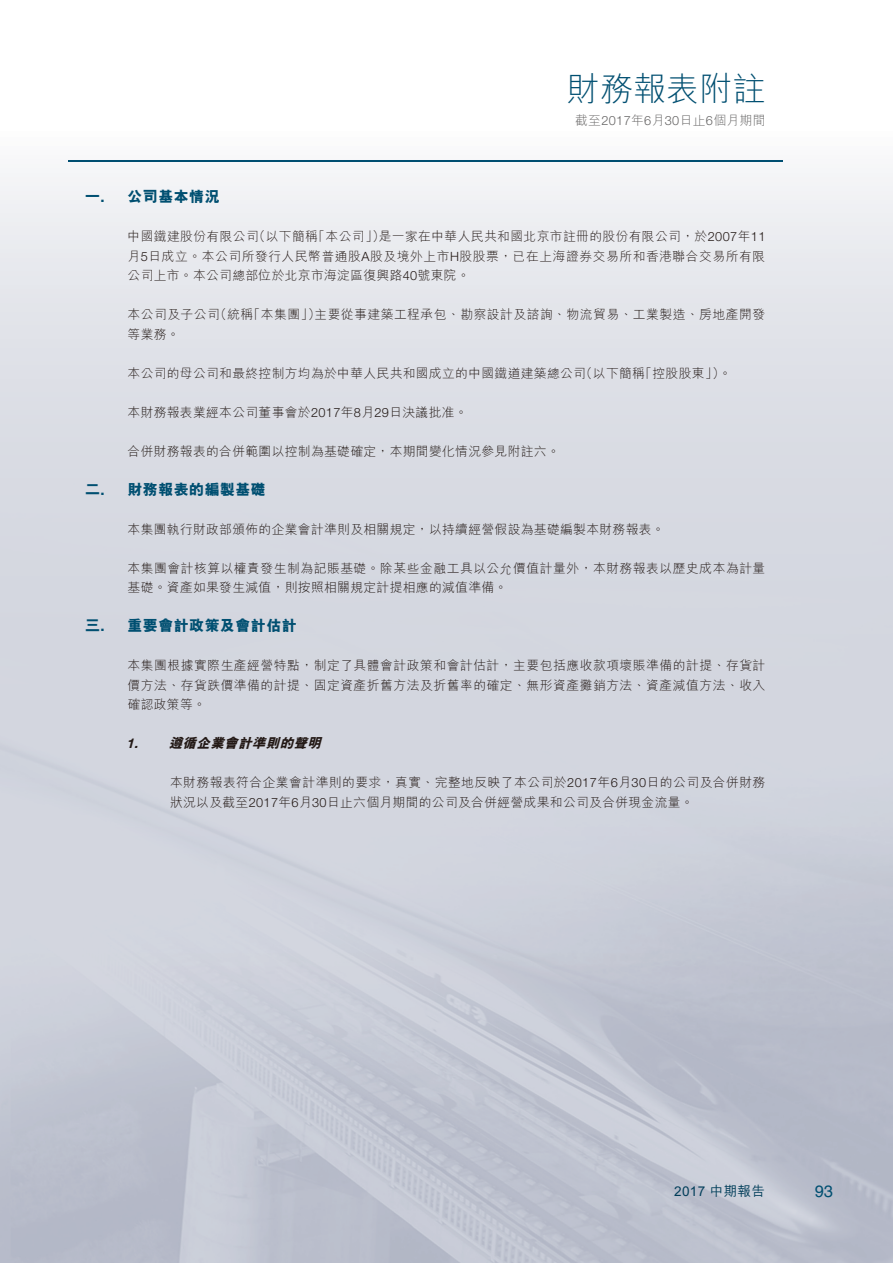
<style>
.page{position:relative;width:893px;height:1263px;background:#fff}
.page>*{position:absolute;margin:0;border:0;box-sizing:border-box;transform-origin:0 0}
.t1{font:300 33px "M Hei HK";letter-spacing:.005em;color:#004f71}
.t2{font:16.5px "Helvetica LT Std";color:#004f71}
.t3{font:800 15px "M Hei HK";letter-spacing:.03em;color:#004f71}
.t4{font:italic 800 13.5px "M Hei HK";color:#231916}
.t5{font:500 13.5px "M Hei HK";letter-spacing:.03em;color:#003d59}
.t6{font:300 12.75px/19.5px "M Hei HK";letter-spacing:.03em;color:#231916}
.t7{font:300 12.75px "M Hei HK";letter-spacing:.03em;color:#666565}
.s1{font-family:"Helvetica Neue LT Std"}
.s2{font-family:"Helvetica Neue LT Std";font-weight:700}
</style>
<div class="page">
<hr style="left:68px;top:160px;width:715px;height:2px;background:#004f71">
<h1 class="t1" style="left:567px;top:72px;width:200px">財務報表附註</h1>
<p class="t7" style="left:575px;top:113px;width:192px">截至<span class="s1">2017</span>年<span class="s1">6</span>月<span class="s1">30</span>日止<span class="s1">6</span>個月期間</p>
<p class="t3" style="left:85px;top:189px;width:136px">一<span class="s2">.</span> 公司基本情況</p>
<p class="t6" style="left:128px;top:226px;width:639px;text-align:justify">中國鐵建股份有限公司（以下簡稱「本公司」）是一家在中華人民共和國北京市註冊的股份有限公司，於<span class="s1">2007</span>年<span class="s1">11</span>月<span class="s1">5</span>日成立。本公司所發行人民幣普通股<span class="s1">A</span>股及境外上市<span class="s1">H</span>股股票，已在上海證券交易所和香港聯合交易所有限公司上市。本公司總部位於北京市海淀區復興路<span class="s1">40</span>號東院。</p>
<p class="t6" style="left:128px;top:304px;width:639px">本公司及子公司（統稱「本集團」）主要從事建築工程承包、勘察設計及諮詢、物流貿易、工業製造、房地產開發等業務。</p>
<p class="t6" style="left:128px;top:363px;width:605px">本公司的母公司和最終控制方均為於中華人民共和國成立的中國鐵道建築總公司（以下簡稱「控股股東」）。</p>
<p class="t6" style="left:128px;top:402px;width:342px">本財務報表業經本公司董事會於<span class="s1">2017</span>年<span class="s1">8</span>月<span class="s1">29</span>日決議批准。</p>
<p class="t6" style="left:128px;top:441px;width:434px">合併財務報表的合併範圍以控制為基礎確定，本期間變化情況參見附註六。</p>
<p class="t3" style="left:85px;top:481px;width:182px">二<span class="s2">.</span> 財務報表的編製基礎</p>
<p class="t6" style="left:128px;top:519px;width:539px">本集團執行財政部頒佈的企業會計準則及相關規定，以持續經營假設為基礎編製本財務報表。</p>
<p class="t6" style="left:128px;top:558px;width:639px">本集團會計核算以權責發生制為記賬基礎。除某些金融工具以公允價值計量外，本財務報表以歷史成本為計量基礎。資產如果發生減值，則按照相關規定計提相應的減值準備。</p>
<p class="t3" style="left:85px;top:618px;width:213px">三<span class="s2">.</span> 重要會計政策及會計估計</p>
<p class="t6" style="left:128px;top:655px;width:639px;text-align:justify">本集團根據實際生產經營特點，制定了具體會計政策和會計估計，主要包括應收款項壞賬準備的計提、存貨計價方法、存貨跌價準備的計提、固定資產折舊方法及折舊率的確定、無形資產攤銷方法、資產減值方法、收入確認政策等。</p>
<p class="t4" style="left:126px;top:736px;width:200px"><span class="s2">1.</span> 遵循企業會計準則的聲明</p>
<p class="t6" style="left:170px;top:772px;width:597px">本財務報表符合企業會計準則的要求，真實、完整地反映了本公司於<span class="s1">2017</span>年<span class="s1">6</span>月<span class="s1">30</span>日的公司及合併財務狀況以及截至<span class="s1">2017</span>年<span class="s1">6</span>月<span class="s1">30</span>日止六個月期間的公司及合併經營成果和公司及合併現金流量。</p>
<p class="t5" style="left:674px;top:1181px;width:92px">2017 中期報告</p>
<p class="t2" style="left:815px;top:1182px;width:20px">93</p>
</div>
